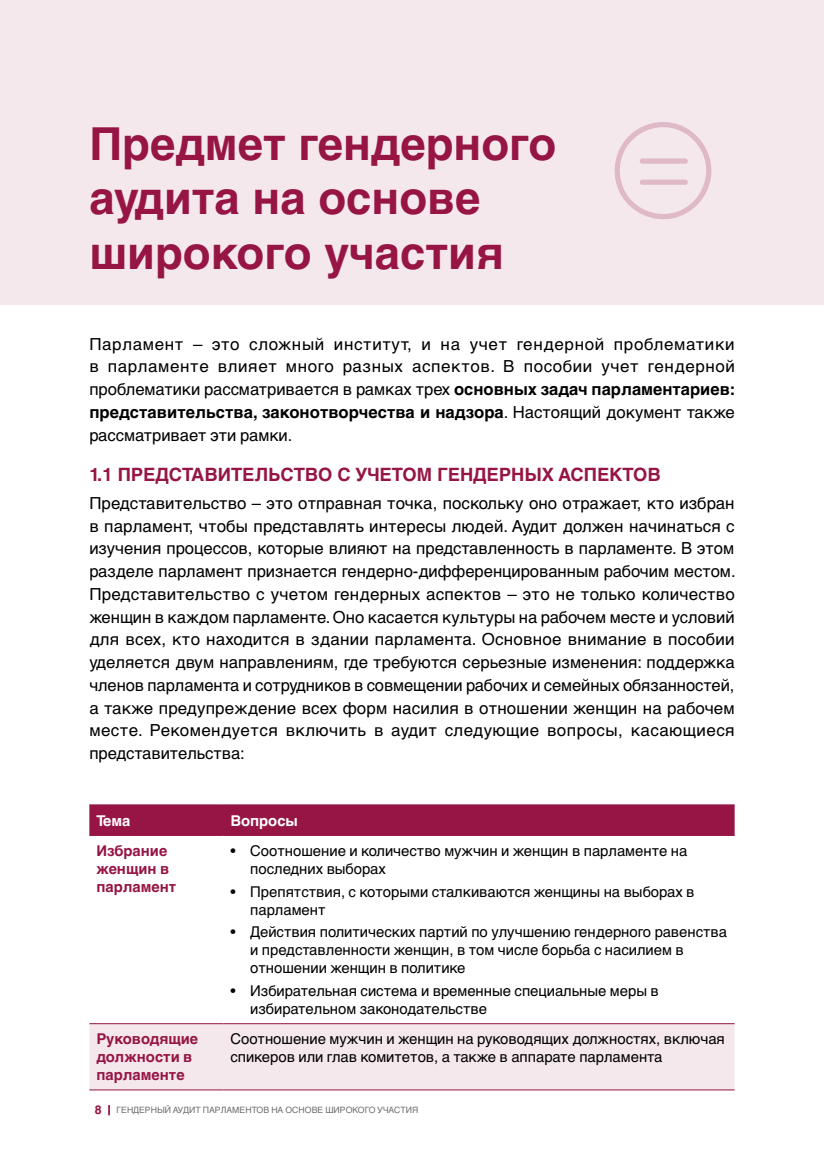
<style>
.page{position:relative;width:824px;height:1171px;background:#fff}
.page>*{position:absolute;margin:0;border:0;box-sizing:border-box;transform-origin:0 0}
.t1{font:700 45.5px/54.6px "Helvetica LT Std";color:#961544}
.t2{font:700 18.38px "Helvetica LT Std";color:#961544}
.t3{font:16.62px/22.8px "Helvetica LT Std";color:#000;text-align:justify}
.t4{font:14.88px/17.8px "Helvetica LT Std";color:#000}
.t5{font:700 14.88px/17.8px "Helvetica LT Std";color:#961544}
.t6{font:700 14.88px "Helvetica LT Std";color:#fff}
.t7{font:8.75px "Helvetica LT Std";color:#6d6e71}
.s1{font-weight:700}
.s2{font-weight:700;font-size:12.25px;color:#961544}
</style>
<div class="page">
<svg style="left:108px;top:1105px;width:2px;height:10px"></svg>
<div style="left:0;top:0;width:823px;height:304px;background:#f5e8ec"></div>
<svg style="left:614px;top:122px;width:97px;height:98px"></svg>
<div style="left:89px;top:805px;width:645px;height:30px;background:#961544"></div>
<div style="left:89px;top:1024px;width:645px;height:65px;background:#f5e8ec"></div>
<hr style="left:89px;top:804px;width:134px;height:1px;background:#961544">
<hr style="left:223px;top:804px;width:511px;height:1px;background:#961544">
<hr style="left:89px;top:835px;width:134px;height:1px;background:#961544">
<hr style="left:223px;top:835px;width:511px;height:1px;background:#961544">
<hr style="left:89px;top:1023px;width:134px;height:1px;background:#961544">
<hr style="left:223px;top:1023px;width:511px;height:1px;background:#961544">
<hr style="left:89px;top:1089px;width:134px;height:1px;background:#961544">
<hr style="left:223px;top:1089px;width:511px;height:1px;background:#961544">
<h1 class="t1" style="left:89px;top:116px;width:468px">Предмет гендерного аудита на основе широкого участия</h1>
<p class="t3" style="left:89px;top:332px;width:647px">Парламент – это сложный институт, и на учет гендерной проблематики в парламенте влияет много разных аспектов. В пособии учет гендерной проблематики рассматривается в рамках трех <span class="s1">основных задач парламентариев: представительства, законотворчества и надзора</span>. Настоящий документ также рассматривает эти рамки.</p>
<p class="t2" style="left:89px;top:463px;width:572px">1.1 ПРЕДСТАВИТЕЛЬСТВО С УЧЕТОМ ГЕНДЕРНЫХ АСПЕКТОВ</p>
<p class="t3" style="left:89px;top:491px;width:647px">Представительство – это отправная точка, поскольку оно отражает, кто избран в парламент, чтобы представлять интересы людей. Аудит должен начинаться с изучения процессов, которые влияют на представленность в парламенте. В этом разделе парламент признается гендерно-дифференцированным рабочим местом.<br>Представительство с учетом гендерных аспектов – это не только количество женщин в каждом парламенте. Оно касается культуры на рабочем месте и условий для всех, кто находится в здании парламента. Основное внимание в пособии уделяется двум направлениям, где требуются серьезные изменения: поддержка членов парламента и сотрудников в совмещении рабочих и семейных обязанностей, а также предупреждение всех форм насилия в отношении женщин на рабочем месте. Рекомендуется включить в аудит следующие вопросы, касающиеся представительства:</p>
<p class="t6" style="left:96px;top:811px;width:36px">Тема</p>
<p class="t6" style="left:230px;top:811px;width:69px">Вопросы</p>
<p class="t5" style="left:96px;top:841px;width:81px">Избрание женщин в парламент</p>
<p class="t4" style="left:250px;top:842px;width:438px;text-indent:-20px">• Соотношение и количество мужчин и женщин в парламенте на последних выборах</p>
<p class="t4" style="left:250px;top:882px;width:446px;text-indent:-20px">• Препятствия, с которыми сталкиваются женщины на выборах в парламент</p>
<p class="t4" style="left:250px;top:923px;width:478px;text-indent:-20px">• Действия политических партий по улучшению гендерного равенства и представленности женщин, в том числе борьба с насилием в отношении женщин в политике</p>
<p class="t4" style="left:250px;top:981px;width:410px;text-indent:-20px">• Избирательная система и временные специальные меры в избирательном законодательстве</p>
<p class="t5" style="left:96px;top:1030px;width:103px">Руководящие должности в парламенте</p>
<p class="t4" style="left:230px;top:1030px;width:496px">Соотношение мужчин и женщин на руководящих должностях, включая спикеров или глав комитетов, а также в аппарате парламента</p>
<p class="t7" style="left:95px;top:1105px;width:325px"><span class="s2">8</span> ГЕНДЕРНЫЙ АУДИТ ПАРЛАМЕНТОВ НА ОСНОВЕ ШИРОКОГО УЧАСТИЯ</p>
</div>
